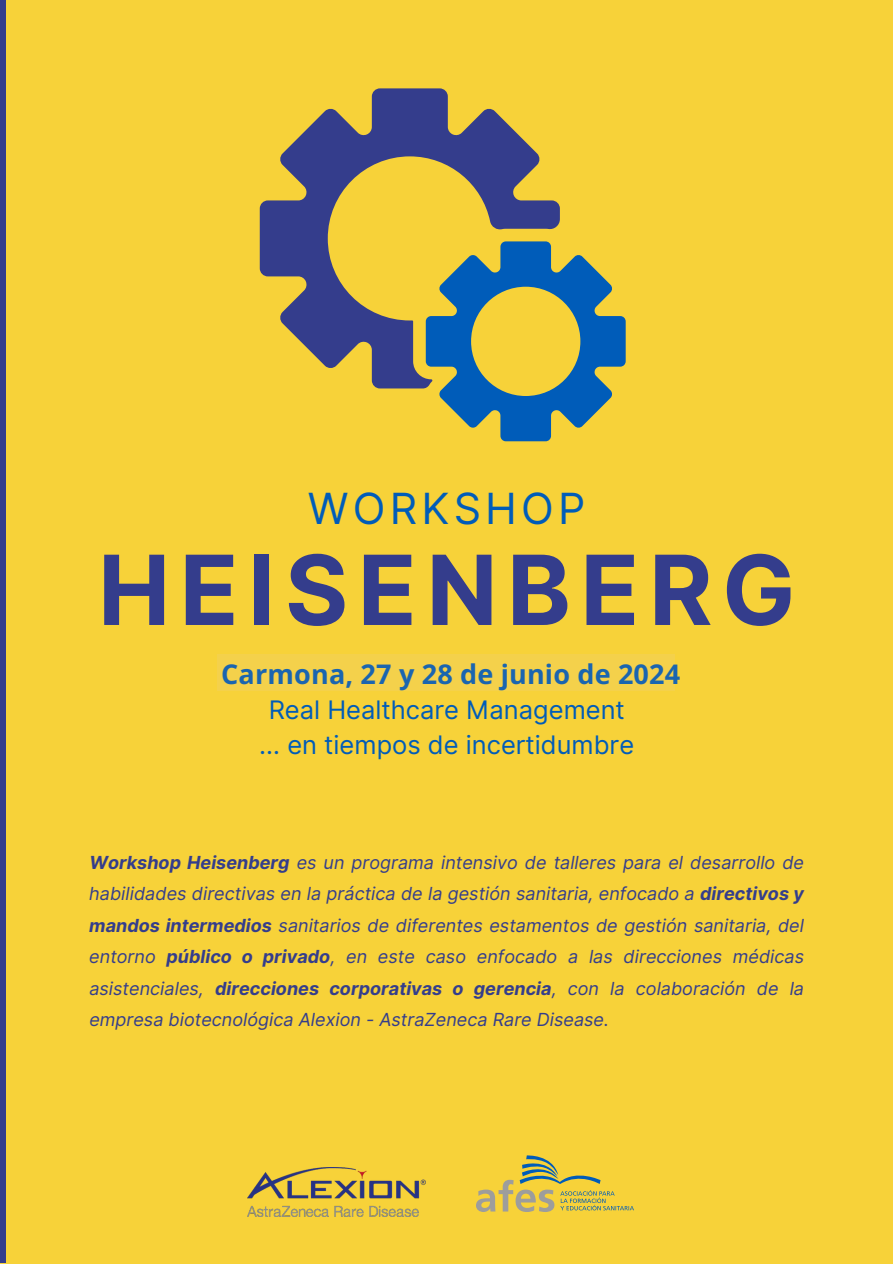
<style>
.page{position:relative;width:893px;height:1264px;background:#fff}
.page>*{position:absolute;margin:0;border:0;box-sizing:border-box;transform-origin:0 0}
.t1{font:700 96.6px "Inter";letter-spacing:.1em;color:#343d8c}
.t2{font:42.9px "Inter";letter-spacing:.1em;color:#005cb9}
.t3{font:700 27px "Open Sans";letter-spacing:.005em;color:#1a65b0}
.t4{font:25.5px/34.8px "Inter";color:#005cb9;text-align:center}
.t5{font:700 25.5px "Inter";color:#005cb9}
.t6{font:italic 18px/31.5px "Inter";color:#343d8c;text-align:justify}
.s1{font-weight:700}
</style>
<div class="page">
<div style="left:0;top:0;width:892px;height:1262px;background:#f7d239"></div>
<svg style="left:260px;top:88px;width:300px;height:300px"></svg>
<svg style="left:426px;top:241px;width:199px;height:200px"></svg>
<div style="left:0;top:0;width:6px;height:1262px;background:#343d8c"></div>
<svg style="left:476px;top:1155px;width:158px;height:56px"></svg>
<img style="left:247px;top:1167px;width:179px;height:48px">
<div style="left:217px;top:653px;width:457px;height:37px;background:#f4d14b"></div>
<h2 class="t2" style="left:308px;top:477px;width:279px">WORKSHOP</h2>
<h1 class="t1" style="left:98px;top:519px;width:699px">HEISENBERG</h1>
<h3 class="t3" style="left:221px;top:655px;width:460px">Carmona, 27 y 28 de junio de 2024</h3>
<h3 class="t5" style="left:221px;top:656px;width:452px">Cervelló, 15 y 16 de febrero de 2024</h3>
<h3 class="t4" style="left:259px;top:692px;width:376px">Real Healthcare Management … en tiempos de incertidumbre</h3>
<p class="t6" style="left:89px;top:846px;width:716px"><span class="s1">Workshop Heisenberg</span> es un programa intensivo de talleres para el desarrollo de habilidades directivas en la práctica de la gestión sanitaria, enfocado a <span class="s1">directivos y mandos intermedios</span> sanitarios de diferentes estamentos de gestión sanitaria, del entorno <span class="s1">público o privado</span>, en este caso enfocado a las direcciones médicas asistenciales, <span class="s1">direcciones corporativas o gerencia</span>, con la colaboración de la empresa biotecnológica Alexion - AstraZeneca Rare Disease.</p>
</div>
